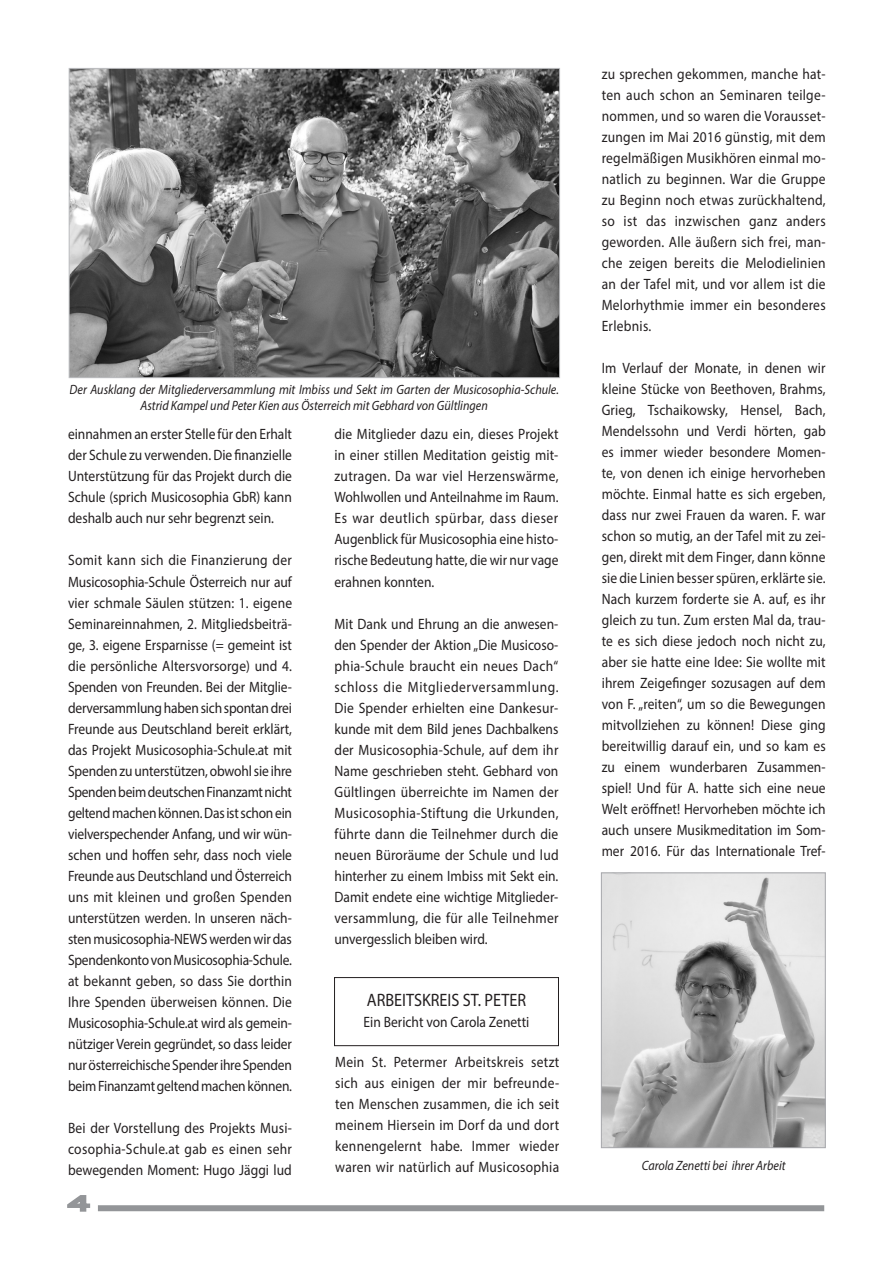
<style>
.page{position:relative;width:893px;height:1263px;background:#fff}
.page>*{position:absolute;margin:0;border:0;box-sizing:border-box;transform-origin:0 0}
.t1{font:18px "Myriad Pro";color:#231f20;scale:.9 1}
.t2{font:15px/21px "Myriad Pro";color:#231f20;text-align:justify;scale:.9 1}
.t3{font:italic 13.5px/16.2px "Myriad Pro";color:#231f20;text-align:center;scale:.9 1}
</style>
<div class="page">
<svg style="left:67px;top:1195px;width:24px;height:17px"></svg>
<div style="left:98px;top:1205px;width:726px;height:6px;background:#939598"></div>
<div style="left:334px;top:977px;width:225px;height:69px;border:1px solid #231f20"></div>
<img style="left:603px;top:874px;width:221px;height:272px">
<div style="left:601px;top:872px;width:225px;height:276px;border:1px solid #a8a9ad"></div>
<img style="left:71px;top:70px;width:487px;height:306px">
<div style="left:69px;top:68px;width:491px;height:310px;border:1px solid #bcbdc0"></div>
<p class="t3" style="left:70px;top:381px;width:545px">Der Ausklang der Mitgliederversammlung mit Imbiss und Sekt im Garten der Musicosophia-Schule.<br>Astrid Kampel und Peter Kien aus Österreich mit Gebhard von Gültlingen</p>
<p class="t2" style="left:334px;top:424px;width:250px">die Mitglieder dazu ein, dieses Projekt in einer stillen Meditation geistig mit&shy;zutragen. Da war viel Herzenswärme, Wohlwollen und Anteilnahme im Raum.<br>Es war deutlich spürbar, dass dieser Augenblick für Musicosophia eine histo&shy;rische Bedeutung hatte, die wir nur vage erahnen konnten.</p>
<p class="t2" style="left:334px;top:613px;width:250px">Mit Dank und Ehrung an die anwesen&shy;den Spender der Aktion „Die Musicoso&shy;phia-Schule braucht ein neues Dach“ schloss die Mitgliederversammlung.<br>Die Spender erhielten eine Dankesur&shy;kunde mit dem Bild jenes Dachbalkens der Musicosophia-Schule, auf dem ihr Name geschrieben steht. Gebhard von Gültlingen überreichte im Namen der Musicosophia-Stiftung die Urkunden, führte dann die Teilnehmer durch die neuen Büroräume der Schule und lud hinterher zu einem Imbiss mit Sekt ein.<br>Damit endete eine wichtige Mitglieder&shy;versammlung, die für alle Teilnehmer unvergesslich bleiben wird.</p>
<p class="t2" style="left:68px;top:424px;width:250px">einnahmen an erster Stelle für den Erhalt der Schule zu verwenden. Die finanzielle Unterstützung für das Projekt durch die Schule (sprich Musicosophia GbR) kann deshalb auch nur sehr begrenzt sein.</p>
<p class="t2" style="left:68px;top:550px;width:251px">Somit kann sich die Finanzierung der Musicosophia-Schule Österreich nur auf vier schmale Säulen stützen: 1. eigene Seminareinnahmen, 2. Mitgliedsbeiträ&shy;ge, 3. eigene Ersparnisse (= gemeint ist die persönliche Altersvorsorge) und 4.<br>Spenden von Freunden. Bei der Mitglie&shy;derversammlung haben sich spontan drei Freunde aus Deutschland bereit erklärt, das Projekt Musicosophia-Schule.at mit Spenden zu unterstützen, obwohl sie ihre Spenden beim deutschen Finanzamt nicht geltend machen können. Das ist schon ein vielverspechender Anfang, und wir wün&shy;schen und hoffen sehr, dass noch viele Freunde aus Deutschland und Österreich uns mit kleinen und großen Spenden unterstützen werden. In unseren näch&shy;sten musicosophia-NEWS werden wir das Spendenkonto von Musicosophia-Schule. at bekannt geben, so dass Sie dorthin Ihre Spenden überweisen können. Die Musicosophia-Schule.at wird als gemein&shy;nütziger Verein gegründet, so dass leider nur österreichische Spender ihre Spenden beim Finanzamt geltend machen können.</p>
<p class="t2" style="left:68px;top:1117px;width:250px">Bei der Vorstellung des Projekts Musi&shy;cosophia-Schule.at gab es einen sehr bewegenden Moment: Hugo Jäggi lud</p>
<p class="t1" style="left:367px;top:988px;width:179px">ARBEITSKREIS ST. PETER</p>
<p class="t2" style="left:364px;top:1011px;width:186px">Ein Bericht von Carola Zenetti</p>
<p class="t2" style="left:335px;top:1051px;width:250px">Mein St. Petermer Arbeitskreis setzt sich aus einigen der mir befreunde&shy;ten Menschen zusammen, die ich seit meinem Hiersein im Dorf da und dort kennengelernt habe. Immer wieder waren wir natürlich auf Musicosophia</p>
<p class="t2" style="left:602px;top:64px;width:250px">zu sprechen gekommen, manche hat&shy;ten auch schon an Seminaren teilge&shy;nommen, und so waren die Vorausset&shy;zungen im Mai 2016 günstig, mit dem regelmäßigen Musikhören einmal mo&shy;natlich zu beginnen. War die Gruppe zu Beginn noch etwas zurückhaltend, so ist das inzwischen ganz anders geworden. Alle äußern sich frei, man&shy;che zeigen bereits die Melodielinien an der Tafel mit, und vor allem ist die Melorhythmie immer ein besonderes Erlebnis.</p>
<p class="t2" style="left:602px;top:358px;width:250px">Im Verlauf der Monate, in denen wir kleine Stücke von Beethoven, Brahms, Grieg, Tschaikowsky, Hensel, Bach, Mendelssohn und Verdi hörten, gab es immer wieder besondere Momen&shy;te, von denen ich einige hervorheben möchte. Einmal hatte es sich ergeben, dass nur zwei Frauen da waren. F. war schon so mutig, an der Tafel mit zu zei&shy;gen, direkt mit dem Finger, dann könne sie die Linien besser spüren, erklärte sie.<br>Nach kurzem forderte sie A. auf, es ihr gleich zu tun. Zum ersten Mal da, trau&shy;te es sich diese jedoch noch nicht zu, aber sie hatte eine Idee: Sie wollte mit ihrem Zeigefinger sozusagen auf dem von F. „reiten“, um so die Bewegungen mitvollziehen zu können! Diese ging bereitwillig darauf ein, und so kam es zu einem wunderbaren Zusammen&shy;spiel! Und für A. hatte sich eine neue Welt eröffnet! Hervorheben möchte ich auch unsere Musikmeditation im Som&shy;mer 2016. Für das Internationale Tref-</p>
<p class="t3" style="left:642px;top:1157px;width:161px">Carola Zenetti bei ihrer Arbeit</p>
</div>
